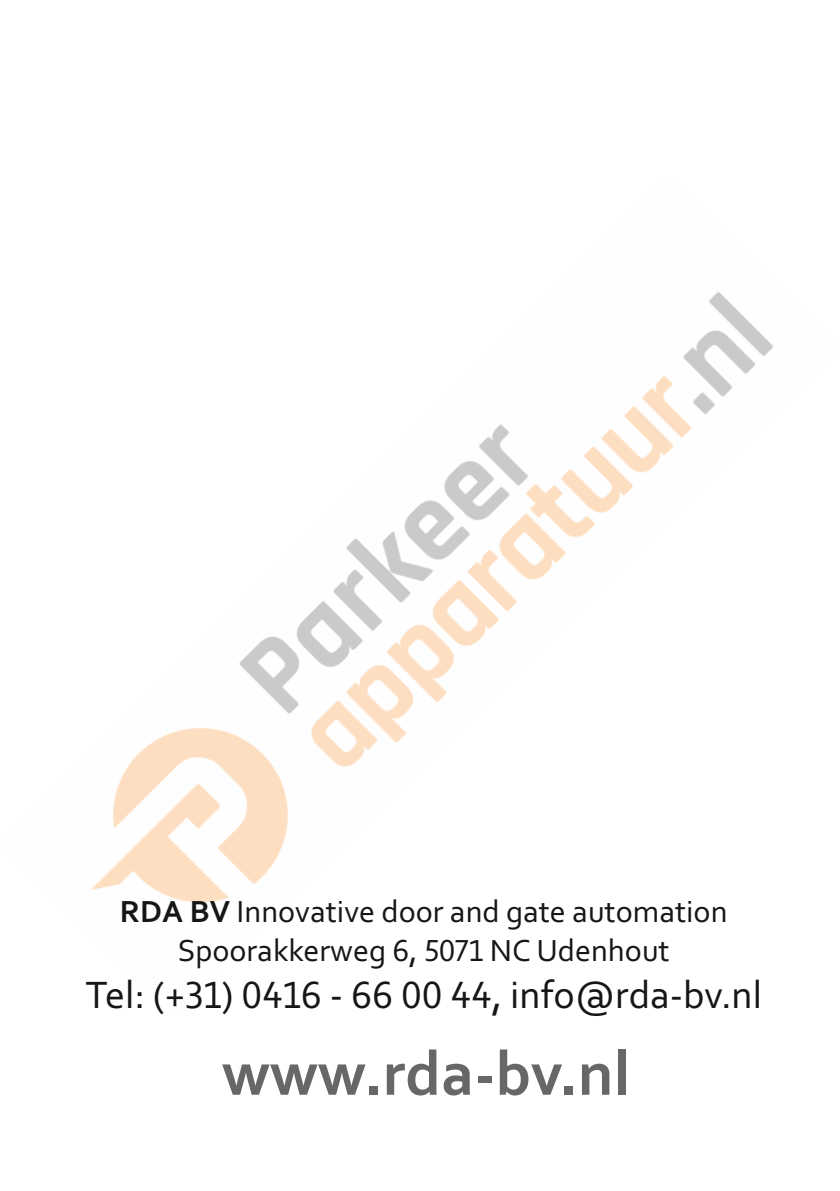
<style>
.page{position:relative;width:840px;height:1191px;background:#fff}
.page>*{position:absolute;margin:0;border:0;box-sizing:border-box;transform-origin:0 0}
.t1{font:700 64px "Corebal";color:#676767}
.t2{font:40px "Corebal";color:#151616}
.t3{font:32px/39.2px "Corebal";color:#151616;text-align:center}
.s1{font-weight:700}
</style>
<div class="page">
<img style="left:91px;top:292px;width:682px;height:611px">
<p class="t3" style="left:120px;top:894px;width:608px"><span class="s1">RDA BV</span> Innovative door and gate automation<br>Spoorakkerweg 6, 5071 NC Udenhout</p>
<p class="t2" style="left:85px;top:978px;width:677px">Tel: (+31) 0416 - 66 00 44, info@rda-bv.nl</p>
<h1 class="t1" style="left:222px;top:1047px;width:409px">www.rda-bv.nl</h1>
</div>
